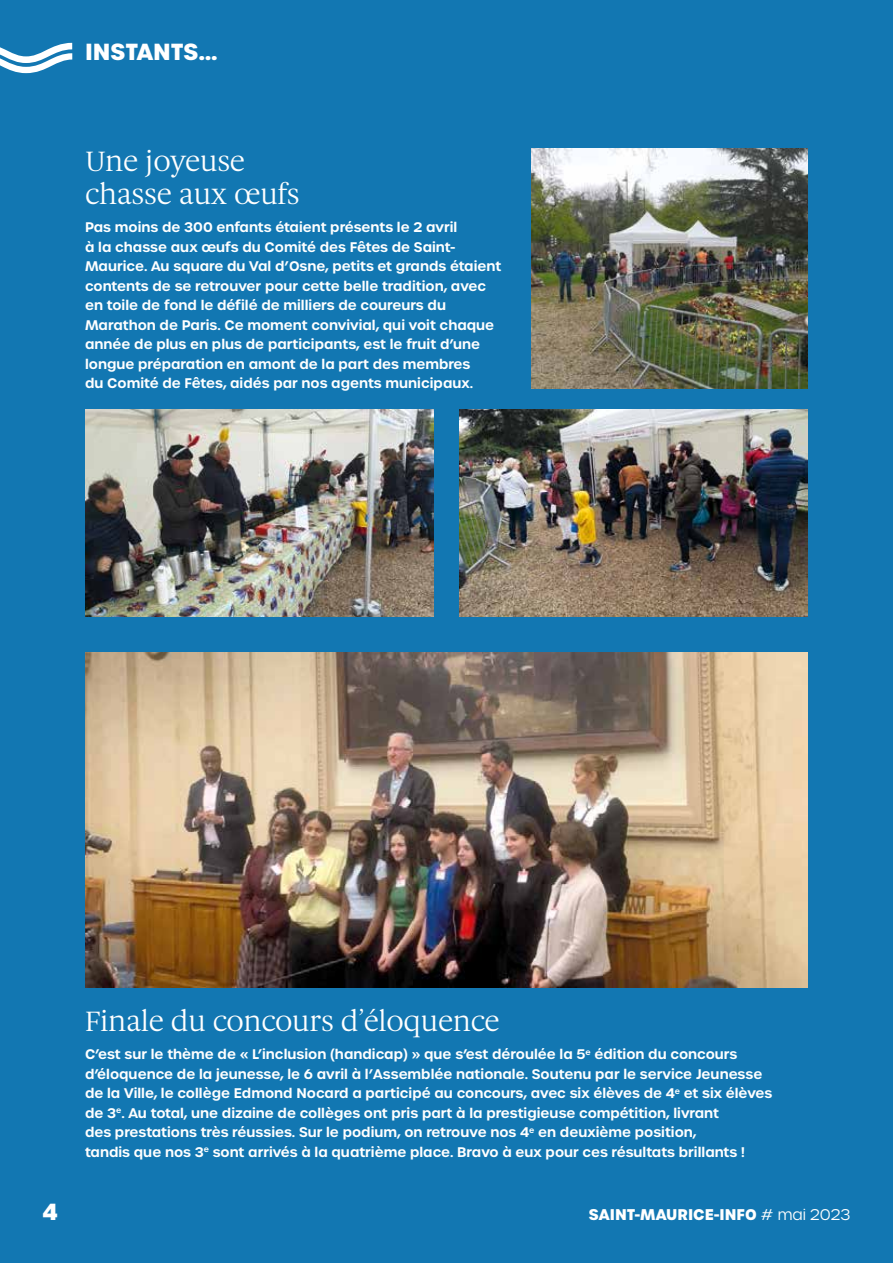
<style>
.page{position:relative;width:893px;height:1263px;background:#1277b2}
.page>*{position:absolute;margin:0;border:0;box-sizing:border-box;transform-origin:0 0}
.t1{font:30px/33px "Gauthier FY";letter-spacing:-.01em;color:#fff}
.t2{font:700 22.5px "Urbane";color:#fff}
.t3{font:700 15px "Urbane";color:#fff}
.t4{font:600 13.5px/19.5px "Urbane";color:#fff}
.s1{font-weight:300}
</style>
<div class="page">
<svg style="left:0;top:43px;width:72px;height:30px"></svg>
<img style="left:460px;top:410px;width:348px;height:207px">
<img style="left:85px;top:410px;width:348px;height:207px">
<img style="left:85px;top:653px;width:723px;height:335px">
<img style="left:531px;top:148px;width:277px;height:240px">
<h2 class="t2" style="left:85px;top:36px;width:134px">INSTANTS…</h2>
<h1 class="t1" style="left:85px;top:145px;width:216px">Une joyeuse chasse aux œufs</h1>
<p class="t4" style="left:85px;top:218px;width:418px">Pas moins de 300 enfants étaient présents le 2 avril<br>à la chasse aux œufs du Comité des Fêtes de Saint-Maurice. Au square du Val d’Osne, petits et grands étaient contents de se retrouver pour cette belle tradition, avec en toile de fond le défilé de milliers de coureurs du Marathon de Paris. Ce moment convivial, qui voit chaque année de plus en plus de participants, est le fruit d’une longue préparation en amont de la part des membres<br>du Comité de Fêtes, aidés par nos agents municipaux.</p>
<h1 class="t1" style="left:85px;top:1005px;width:416px">Finale du concours d’éloquence</h1>
<p class="t4" style="left:85px;top:1044px;width:689px">C’est sur le thème de « L’inclusion (handicap) » que s’est déroulée la 5<sup>e</sup> édition du concours d’éloquence de la jeunesse, le 6 avril à l’Assemblée nationale. Soutenu par le service Jeunesse de la Ville, le collège Edmond Nocard a participé au concours, avec six élèves de 4<sup>e</sup> et six élèves de 3<sup>e</sup>. Au total, une dizaine de collèges ont pris part à la prestigieuse compétition, livrant<br>des prestations très réussies. Sur le podium, on retrouve nos 4<sup>e</sup> en deuxième position,<br>tandis que nos 3<sup>e</sup> sont arrivés à la quatrième place. Bravo à eux pour ces résultats brillants !</p>
<h2 class="t2" style="left:43px;top:1197px;width:17px">4</h2>
<p class="t3" style="left:589px;top:1204px;width:263px">SAINT-MAURICE-INFO <span class="s1"># mai 2023</span></p>
</div>
